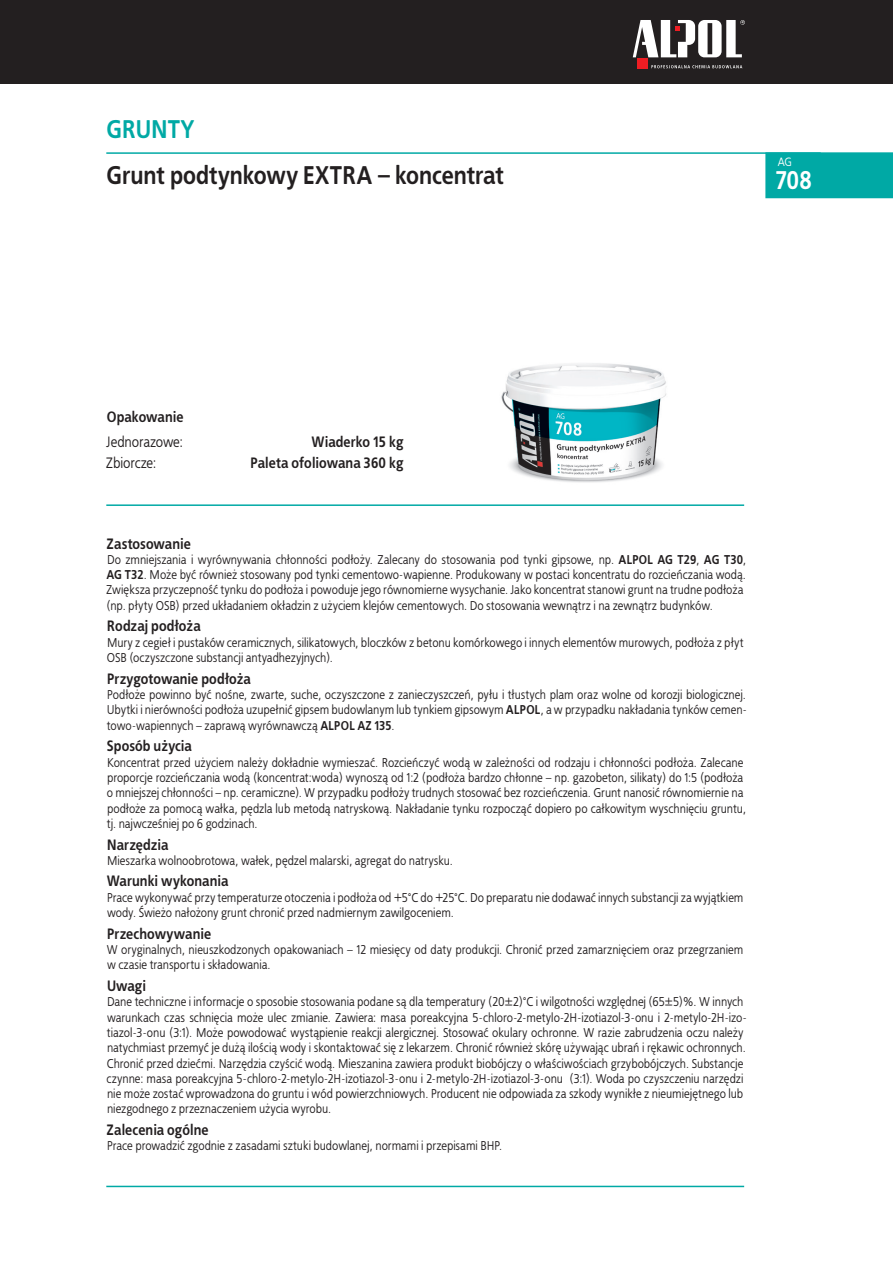
<style>
.page{position:relative;width:893px;height:1263px;background:#fff}
.page>*{position:absolute;margin:0;border:0;box-sizing:border-box;transform-origin:0 0}
.t1{font:700 25.5px "EFN Bureau COT";letter-spacing:-.005em;color:#231f20}
.t2{font:700 25.5px "EFN Bureau COT";color:#00a9a5}
.t3{font:700 25.5px "EFN Bureau COT";color:#fff}
.t4{font:700 15px "EFN Bureau COT";color:#231f20}
.t5{font:15px "EFN Bureau COT";color:#231f20}
.t6{font:12.75px/15.3px "EFN Bureau COT";letter-spacing:.005em;color:#231f20}
.t7{font:12px "EFN Bureau COT";color:#fff}
.s1{font-weight:700}
</style>
<div class="page">
<div style="left:0;top:0;width:893px;height:84px;background:#231f20"></div>
<svg style="left:651px;top:65px;width:91px;height:3px"></svg>
<div style="left:637px;top:58px;width:11px;height:11px;background:#ee1d23"></div>
<svg style="left:633px;top:20px;width:112px;height:37px"></svg>
<div style="left:765px;top:152px;width:128px;height:46px;background:#00a9a5"></div>
<hr style="left:106px;top:504px;width:638px;height:2px;background:#00a9a5">
<hr style="left:106px;top:1186px;width:638px;height:1px;background:#00a9a5">
<img style="left:501px;top:363px;width:165px;height:120px">
<hr style="left:106px;top:152px;width:715px;height:2px;background:#00a9a5">
<h1 class="t2" style="left:106px;top:113px;width:90px">GRUNTY</h1>
<p class="t7" style="left:778px;top:155px;width:16px">AG</p>
<h1 class="t1" style="left:106px;top:159px;width:399px">Grunt podtynkowy EXTRA – koncentrat</h1>
<h1 class="t3" style="left:776px;top:164px;width:38px">708</h1>
<p class="t4" style="left:107px;top:407px;width:78px">Opakowanie</p>
<p class="t5" style="left:106px;top:433px;width:78px">Jednorazowe:</p>
<p class="t4" style="left:312px;top:432px;width:93px">Wiaderko 15 kg</p>
<p class="t5" style="left:106px;top:454px;width:52px">Zbiorcze:</p>
<p class="t4" style="left:251px;top:453px;width:154px">Paleta ofoliowana 360 kg</p>
<p class="t4" style="left:107px;top:534px;width:86px">Zastosowanie</p>
<p class="t6" style="left:106px;top:552px;width:641px">Do zmniejszania i wyrównywania chłonności podłoży. Zalecany do stosowania pod tynki gipsowe, np. <span class="s1">ALPOL AG T29</span>, <span class="s1">AG T30</span>, <span class="s1">AG T32</span>. Może być również stosowany pod tynki cementowo-wapienne. Produkowany w postaci koncentratu do rozcieńczania wodą.<br>Zwiększa przyczepność tynku do podłoża i powoduje jego równomierne wysychanie. Jako koncentrat stanowi grunt na trudne podłoża (np. płyty OSB) przed układaniem okładzin z użyciem klejów cementowych. Do stosowania wewnątrz i na zewnątrz budynków.</p>
<p class="t4" style="left:107px;top:617px;width:95px">Rodzaj podłoża</p>
<p class="t6" style="left:107px;top:635px;width:638px">Mury z cegieł i pustaków ceramicznych, silikatowych, bloczków z betonu komórkowego i innych elementów murowych, podłoża z płyt<br>OSB (oczyszczone substancji antyadhezyjnych).</p>
<p class="t4" style="left:107px;top:669px;width:145px">Przygotowanie podłoża</p>
<p class="t6" style="left:107px;top:687px;width:642px;text-align:justify">Podłoże powinno być nośne, zwarte, suche, oczyszczone z zanieczyszczeń, pyłu i tłustych plam oraz wolne od korozji biologicznej.<br>Ubytki i nierówności podłoża uzupełnić gipsem budowlanym lub tynkiem gipsowym <span class="s1">ALPOL</span>, a w przypadku nakładania tynków cemen&shy;towo-wapiennych – zaprawą wyrównawczą <span class="s1">ALPOL AZ 135</span>.</p>
<p class="t4" style="left:107px;top:737px;width:87px">Sposób użycia</p>
<p class="t6" style="left:107px;top:755px;width:641px">Koncentrat przed użyciem należy dokładnie wymieszać. Rozcieńczyć wodą w zależności od rodzaju i chłonności podłoża. Zalecane proporcje rozcieńczania wodą (koncentrat:woda) wynoszą od 1:2 (podłoża bardzo chłonne – np. gazobeton, silikaty) do 1:5 (podłoża o mniejszej chłonności – np. ceramiczne). W przypadku podłoży trudnych stosować bez rozcieńczenia. Grunt nanosić równomiernie na podłoże za pomocą wałka, pędzla lub metodą natryskową. Nakładanie tynku rozpocząć dopiero po całkowitym wyschnięciu gruntu, tj. najwcześniej po 6 godzinach.</p>
<p class="t4" style="left:107px;top:835px;width:63px">Narzędzia</p>
<p class="t6" style="left:107px;top:853px;width:347px">Mieszarka wolnoobrotowa, wałek, pędzel malarski, agregat do natrysku.</p>
<p class="t4" style="left:107px;top:872px;width:123px">Warunki wykonania</p>
<p class="t6" style="left:107px;top:890px;width:638px">Prace wykonywać przy temperaturze otoczenia i podłoża od +5°C do +25°C. Do preparatu nie dodawać innych substancji za wyjątkiem wody. Świeżo nałożony grunt chronić przed nadmiernym zawilgoceniem.</p>
<p class="t4" style="left:107px;top:924px;width:106px">Przechowywanie</p>
<p class="t6" style="left:107px;top:942px;width:638px">W oryginalnych, nieuszkodzonych opakowaniach – 12 miesięcy od daty produkcji. Chronić przed zamarznięciem oraz przegrzaniem w czasie transportu i składowania.</p>
<p class="t4" style="left:107px;top:976px;width:41px">Uwagi</p>
<p class="t6" style="left:107px;top:994px;width:642px">Dane techniczne i informacje o sposobie stosowania podane są dla temperatury (20±2)°C i wilgotności względnej (65±5)%. W innych warunkach czas schnięcia może ulec zmianie. Zawiera: masa poreakcyjna 5-chloro-2-metylo-2H-izotiazol-3-onu i 2-metylo-2H-izo&shy;tiazol-3-onu (3:1). Może powodować wystąpienie reakcji alergicznej. Stosować okulary ochronne. W razie zabrudzenia oczu należy natychmiast przemyć je dużą ilością wody i skontaktować się z lekarzem. Chronić również skórę używając ubrań i rękawic ochronnych.<br>Chronić przed dziećmi. Narzędzia czyścić wodą. Mieszanina zawiera produkt biobójczy o właściwościach grzybobójczych. Substancje czynne: masa poreakcyjna 5-chloro-2-metylo-2H-izotiazol-3-onu i 2-metylo-2H-izotiazol-3-onu (3:1). Woda po czyszczeniu narzędzi nie może zostać wprowadzona do gruntu i wód powierzchniowych. Producent nie odpowiada za szkody wynikłe z nieumiejętnego lub niezgodnego z przeznaczeniem użycia wyrobu.</p>
<p class="t4" style="left:107px;top:1120px;width:103px">Zalecenia ogólne</p>
<p class="t6" style="left:107px;top:1139px;width:396px">Prace prowadzić zgodnie z zasadami sztuki budowlanej, normami i przepisami BHP.</p>
</div>
